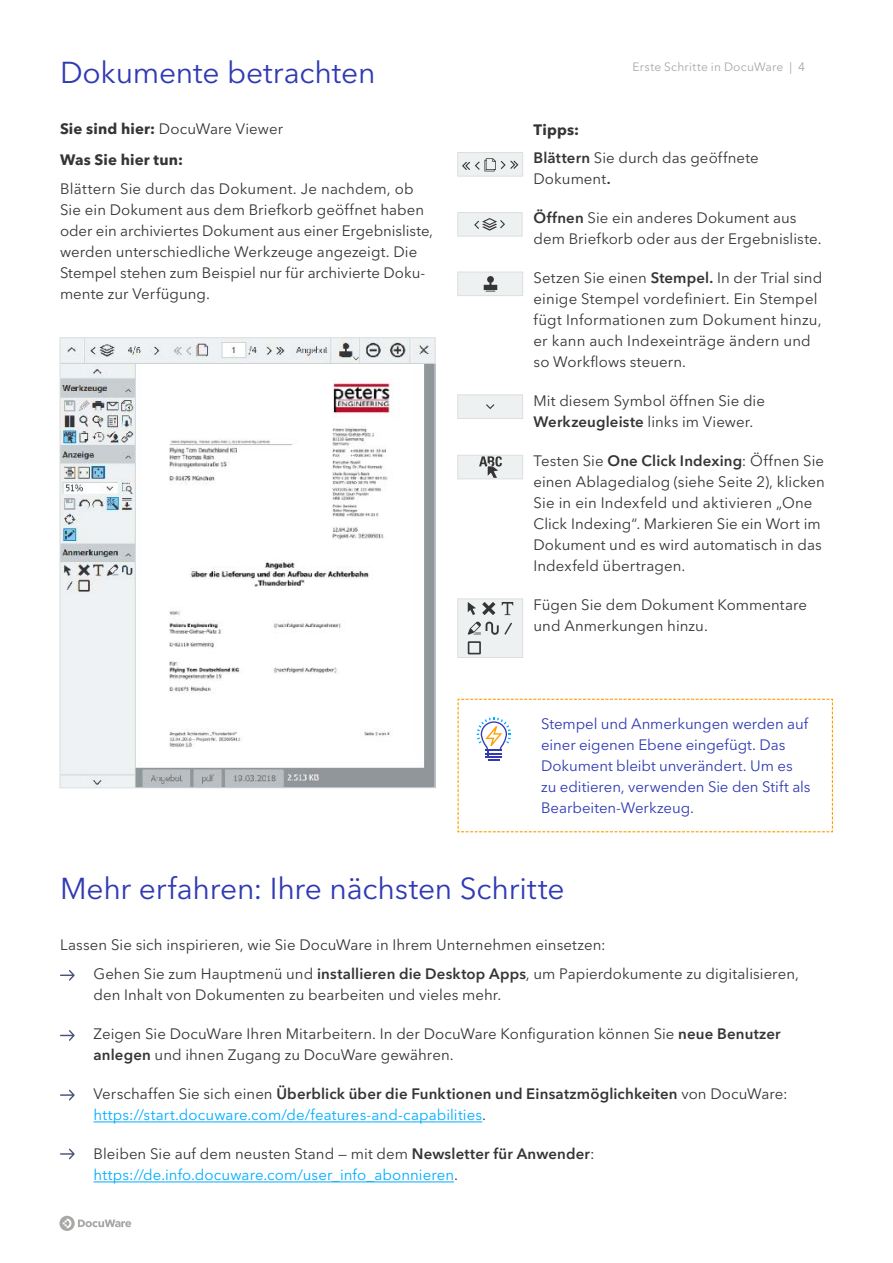
<style>
.page{position:relative;width:893px;height:1263px;background:#fff}
.page>*{position:absolute;margin:0;border:0;box-sizing:border-box;transform-origin:0 0}
.t1{font:30px "Avenir Next LT Pro";letter-spacing:-.01em;color:#303ab3}
.t2{font:15px/21px "Avenir Next LT Pro";letter-spacing:.005em;color:#353535}
.t3{font:15px/21px "Avenir Next LT Pro";letter-spacing:.005em;color:#00adff}
.t4{font:15px/21px "Avenir Next LT Pro";letter-spacing:-.005em;color:#303bb3}
.t5{font:700 15px/31.5px "Avenir Next LT Pro";letter-spacing:.01em;color:#353535}
.t6{font:12px "Avenir Next LT Pro";letter-spacing:.02em;color:#a8a8a7}
.s1{font-weight:400}
.s2{font-weight:700}
.s3{font-weight:600}
.s4{color:#353535}
.s5{font-weight:600;color:#353535}
</style>
<div class="page">
<svg style="left:59px;top:1216px;width:72px;height:15px"></svg>
<img style="left:62px;top:340px;width:371px;height:446px">
<div style="left:458px;top:599px;width:65px;height:59px;background:#eef1f2;border:1px solid #dedede"></div>
<div style="left:458px;top:212px;width:64px;height:24px;background:#eef1f2;border:1px solid #dedede"></div>
<div style="left:458px;top:152px;width:65px;height:24px;background:#eef1f2;border:1px solid #dedede"></div>
<svg style="left:462px;top:158px;width:56px;height:13px"></svg>
<svg style="left:474px;top:218px;width:31px;height:13px"></svg>
<svg style="left:468px;top:602px;width:8px;height:13px"></svg>
<svg style="left:502px;top:602px;width:11px;height:13px"></svg>
<svg style="left:468px;top:622px;width:44px;height:13px"></svg>
<svg style="left:468px;top:641px;width:13px;height:13px"></svg>
<svg style="left:482px;top:602px;width:13px;height:13px"></svg>
<div style="left:458px;top:272px;width:65px;height:24px;background:#eef1f2;border:1px solid #dedede"></div>
<svg style="left:484px;top:276px;width:13px;height:16px"></svg>
<div style="left:458px;top:395px;width:65px;height:24px;background:#eef1f2;border:1px solid #dedede"></div>
<svg style="left:486px;top:404px;width:8px;height:5px"></svg>
<div style="left:458px;top:455px;width:65px;height:24px;background:#eef1f2;border:1px solid #dedede"></div>
<svg style="left:479px;top:456px;width:23px;height:22px"></svg>
<svg style="left:457px;top:699px;width:376px;height:133px"></svg>
<hr style="left:94px;top:1121px;width:388px;height:1px;background:#00adff">
<hr style="left:94px;top:1181px;width:360px;height:1px;background:#00adff">
<svg style="left:60px;top:970px;width:15px;height:11px"></svg>
<svg style="left:60px;top:1030px;width:15px;height:11px"></svg>
<svg style="left:60px;top:1090px;width:15px;height:10px"></svg>
<svg style="left:60px;top:1148px;width:15px;height:11px"></svg>
<h1 class="t1" style="left:60px;top:54px;width:317px">Dokumente betrachten</h1>
<p class="t6" style="left:633px;top:60px;width:174px">Erste Schritte in DocuWare | 4</p>
<p class="t5" style="left:60px;top:112px;width:225px">Sie sind hier: <span class="s1">DocuWare Viewer<br></span>Was Sie hier tun:</p>
<p class="t2" style="left:60px;top:178px;width:375px">Blättern Sie durch das Dokument. Je nachdem, ob Sie ein Dokument aus dem Briefkorb geöffnet haben oder ein archiviertes Dokument aus einer Ergebnisliste, werden unterschiedliche Werkzeuge angezeigt. Die Stempel stehen zum Beispiel nur für archivierte Doku&shy;mente zur Verfügung.</p>
<p class="t2" style="left:533px;top:115px;width:227px;line-height:28.5px"><span class="s2">Tipps:<br></span><span class="s3">Blättern</span> Sie durch das geöffnete</p>
<p class="t2" style="left:533px;top:168px;width:79px">Dokument<span class="s3">.</span></p>
<p class="t2" style="left:533px;top:207px;width:290px"><span class="s3">Öffnen</span> Sie ein anderes Dokument aus dem Briefkorb oder aus der Ergebnisliste.</p>
<p class="t2" style="left:533px;top:267px;width:290px">Setzen Sie einen <span class="s3">Stempel.</span> In der Trial sind einige Stempel vordefiniert. Ein Stempel fügt Informationen zum Dokument hinzu, er kann auch Indexeinträge ändern und so Workflows steuern.</p>
<p class="t2" style="left:533px;top:390px;width:233px">Mit diesem Symbol öffnen Sie die<br><span class="s3">Werkzeugleiste</span> links im Viewer.</p>
<p class="t2" style="left:533px;top:450px;width:293px">Testen Sie <span class="s3">One Click Indexing</span>: Öffnen Sie einen Ablagedialog (siehe Seite 2), klicken Sie in ein Indexfeld und aktivieren „One Click Indexing“. Markieren Sie ein Wort im Dokument und es wird automatisch in das Indexfeld übertragen.</p>
<p class="t2" style="left:533px;top:594px;width:275px">Fügen Sie dem Dokument Kommentare und Anmerkungen hinzu.</p>
<p class="t4" style="left:541px;top:713px;width:271px">Stempel und Anmerkungen werden auf einer eigenen Ebene eingefügt. Das Dokument bleibt unverändert. Um es zu editieren, verwenden Sie den Stift als Bearbeiten-Werkzeug.</p>
<h1 class="t1" style="left:60px;top:871px;width:506px">Mehr erfahren: Ihre nächsten Schritte</h1>
<p class="t2" style="left:60px;top:934px;width:547px">Lassen Sie sich inspirieren, wie Sie DocuWare in Ihrem Unternehmen einsetzen:</p>
<p class="t2" style="left:94px;top:964px;width:707px">Gehen Sie zum Hauptmenü und <span class="s3">installieren die Desktop Apps</span>, um Papierdokumente zu digitalisieren, den Inhalt von Dokumenten zu bearbeiten und vieles mehr.</p>
<p class="t2" style="left:94px;top:1024px;width:689px">Zeigen Sie DocuWare Ihren Mitarbeitern. In der DocuWare Konfiguration können Sie <span class="s3">neue Benutzer anlegen</span> und ihnen Zugang zu DocuWare gewähren.</p>
<p class="t3" style="left:94px;top:1084px;width:696px"><span class="s4">Verschaffen Sie sich einen</span> <span class="s5">Überblick über die Funktionen und Einsatzmöglichkeiten</span> <span class="s4">von DocuWare: </span>https://start.docuware.com/de/features-and-capabilities<span class="s4">.</span></p>
<p class="t3" style="left:94px;top:1144px;width:502px"><span class="s4">Bleiben Sie auf dem neusten Stand — mit dem</span> <span class="s5">Newsletter für Anwender</span><span class="s4">: </span>https://de.info.docuware.com/user_info_abonnieren<span class="s4">.</span></p>
</div>
